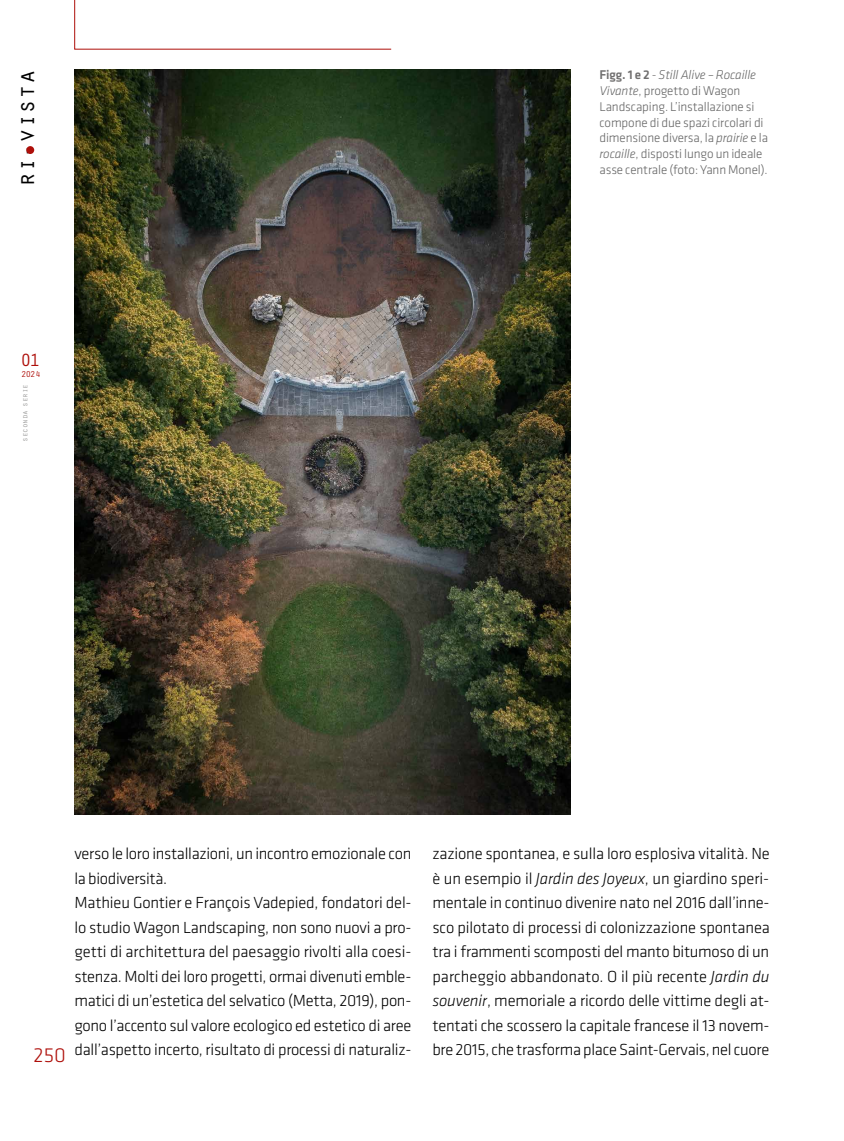
<style>
.page{position:relative;width:844px;height:1141px;background:#fff}
.page>*{position:absolute;margin:0;border:0;box-sizing:border-box;transform-origin:0 0}
.t1{font:24.5px "Orator Std";color:#000}
.t2{font:300 21px "Klavika";color:#ae0f0a}
.t3{font:18.38px "Orator Std";color:#ae0f0a}
.t4{font:300 16.62px/24.5px "Klavika";letter-spacing:-.02em;color:#000}
.t5{font:300 13.12px/15.8px "Klavika";letter-spacing:-.01em;color:#646464}
.t6{font:8.75px "Orator Std";color:#ae0f0a}
.t7{font:7.88px "Orator Std";letter-spacing:-.025em;color:#9d9d9c}
.s1{font-weight:500;color:#706f6f}
.s2{color:#706f6f}
.s3{font-style:italic}
</style>
<div class="page">
<svg style="left:74px;top:0;width:317px;height:50px"></svg>
<div style="left:26px;top:146px;width:8px;height:8px;background:#ae0f0a;border-radius:50%"></div>
<img style="left:74px;top:70px;width:496px;height:744px">
<h1 class="t1" style="left:9px;top:187px;width:119px;rotate:-90deg">ri-vista</h1>
<p class="t3" style="left:20px;top:347px;width:22px">01</p>
<p class="t6" style="left:21px;top:368px;width:21px">2024</p>
<p class="t7" style="left:19px;top:442px;width:59px;rotate:-90deg">seconda serie</p>
<p class="t5" style="left:599px;top:67px;width:170px"><span class="s1">Figg. 1 e 2</span> <span class="s2">-</span> <span class="s3">Still Alive – Rocaille Vivante</span>, progetto di Wagon Landscaping. L’installazione si compone di due spazi circolari di dimensione diversa, la <span class="s3">prairie</span> e la <span class="s3">rocaille</span>, disposti lungo un ideale asse centrale (foto: Yann Monel).</p>
<p class="t2" style="left:33px;top:1044px;width:34px">250</p>
<p class="t4" style="left:74px;top:842px;width:338px">verso le loro installazioni, un incontro emozionale con la biodiversità.<br>Mathieu Gontier e François Vadepied, fondatori del&shy;lo studio Wagon Landscaping, non sono nuovi a pro&shy;getti di architettura del paesaggio rivolti alla coesi&shy;stenza. Molti dei loro progetti, ormai divenuti emble&shy;matici di un’estetica del selvatico (Metta, 2019), pon&shy;gono l’accento sul valore ecologico ed estetico di aree dall’aspetto incerto, risultato di processi di naturaliz-</p>
<p class="t4" style="left:432px;top:842px;width:339px;text-align:justify">zazione spontanea, e sulla loro esplosiva vitalità. Ne è un esempio il <span class="s3">Jardin des Joyeux</span>, un giardino speri&shy;mentale in continuo divenire nato nel 2016 dall’inne&shy;sco pilotato di processi di colonizzazione spontanea tra i frammenti scomposti del manto bitumoso di un parcheggio abbandonato. O il più recente <span class="s3">Jardin du souvenir</span>, memoriale a ricordo delle vittime degli at&shy;tentati che scossero la capitale francese il 13 novem&shy;bre 2015, che trasforma place Saint-Gervais, nel cuore</p>
</div>
